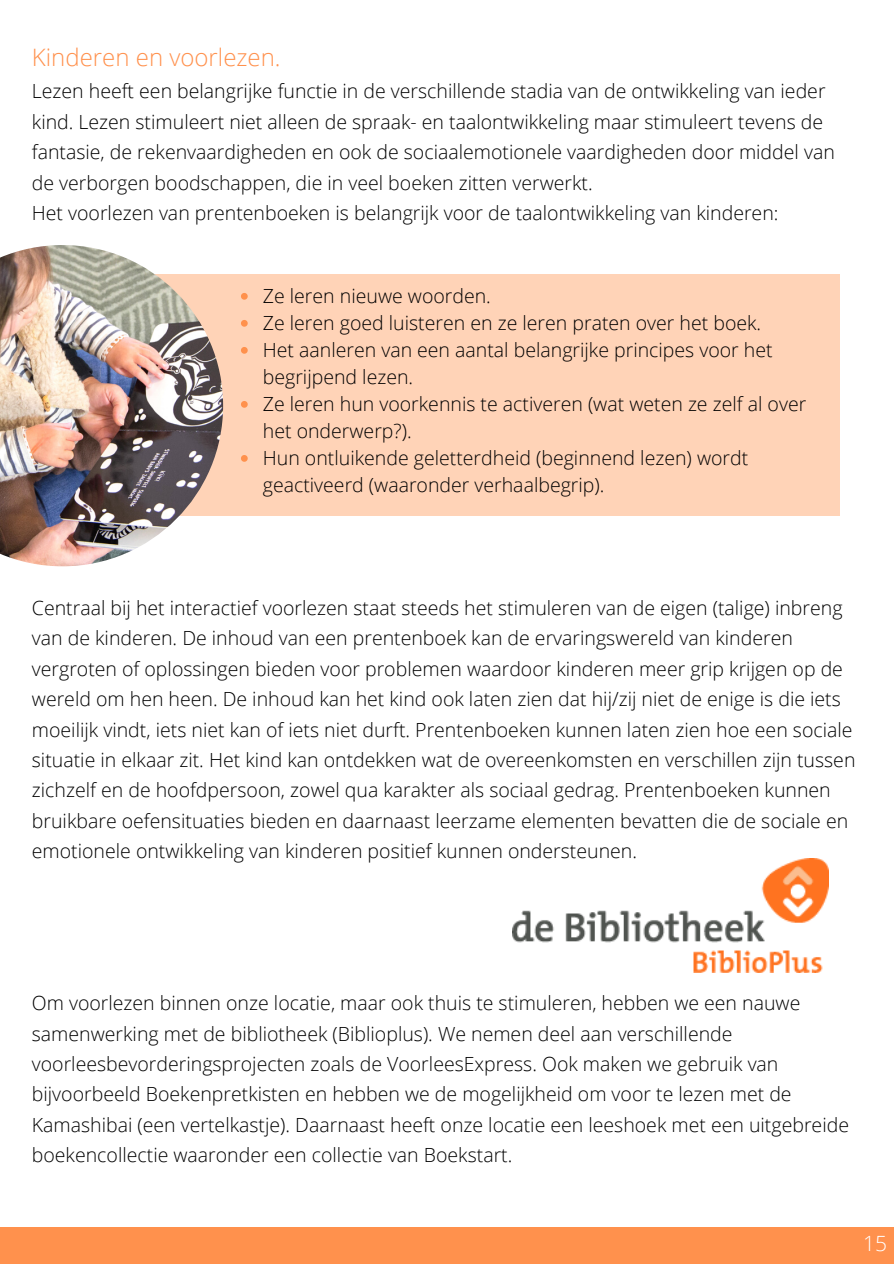
<style>
.page{position:relative;width:894px;height:1264px;background:#fff}
.page>*{position:absolute;margin:0;border:0;box-sizing:border-box;transform-origin:0 0}
.t1{font:300 24px "Open Sans";color:#ff914d}
.t2{font:300 21px "Open Sans";color:#fff}
.t3{font:300 19.5px/30.3px "Open Sans";color:#000}
</style>
<div class="page">
<div style="left:0;top:1227px;width:893px;height:36px;background:#ff914d"></div>
<div style="left:89px;top:274px;width:750px;height:241px;background:#ffd3b7"></div>
<img style="left:512px;top:858px;width:315px;height:114px">
<svg style="left:241px;top:293px;width:7px;height:7px"></svg>
<svg style="left:241px;top:320px;width:7px;height:7px"></svg>
<svg style="left:241px;top:347px;width:7px;height:7px"></svg>
<svg style="left:241px;top:401px;width:7px;height:7px"></svg>
<svg style="left:241px;top:455px;width:7px;height:7px"></svg>
<img style="left:0;top:245px;width:223px;height:321px">
<p class="t1" style="left:32px;top:40px;width:250px">Kinderen en voorlezen.</p>
<p class="t3" style="left:32px;top:76px;width:804px">Lezen heeft een belangrijke functie in de verschillende stadia van de ontwikkeling van ieder kind. Lezen stimuleert niet alleen de spraak- en taalontwikkeling maar stimuleert tevens de fantasie, de rekenvaardigheden en ook de sociaalemotionele vaardigheden door middel van de verborgen boodschappen, die in veel boeken zitten verwerkt.<br>Het voorlezen van prentenboeken is belangrijk voor de taalontwikkeling van kinderen:</p>
<p class="t3" style="left:263px;top:282px;width:544px;line-height:27px">Ze leren nieuwe woorden.<br>Ze leren goed luisteren en ze leren praten over het boek.<br>Het aanleren van een aantal belangrijke principes voor het begrijpend lezen.<br>Ze leren hun voorkennis te activeren (wat weten ze zelf al over het onderwerp?).<br>Hun ontluikende geletterdheid (beginnend lezen) wordt geactiveerd (waaronder verhaalbegrip).</p>
<p class="t3" style="left:32px;top:592px;width:824px">Centraal bij het interactief voorlezen staat steeds het stimuleren van de eigen (talige) inbreng van de kinderen. De inhoud van een prentenboek kan de ervaringswereld van kinderen vergroten of oplossingen bieden voor problemen waardoor kinderen meer grip krijgen op de wereld om hen heen. De inhoud kan het kind ook laten zien dat hij/zij niet de enige is die iets moeilijk vindt, iets niet kan of iets niet durft. Prentenboeken kunnen laten zien hoe een sociale situatie in elkaar zit. Het kind kan ontdekken wat de overeenkomsten en verschillen zijn tussen zichzelf en de hoofdpersoon, zowel qua karakter als sociaal gedrag. Prentenboeken kunnen bruikbare oefensituaties bieden en daarnaast leerzame elementen bevatten die de sociale en emotionele ontwikkeling van kinderen positief kunnen ondersteunen.</p>
<p class="t3" style="left:32px;top:987px;width:818px">Om voorlezen binnen onze locatie, maar ook thuis te stimuleren, hebben we een nauwe samenwerking met de bibliotheek (Biblioplus). We nemen deel aan verschillende voorleesbevorderingsprojecten zoals de VoorleesExpress. Ook maken we gebruik van bijvoorbeeld Boekenpretkisten en hebben we de mogelijkheid om voor te lezen met de Kamashibai (een vertelkastje). Daarnaast heeft onze locatie een leeshoek met een uitgebreide boekencollectie waaronder een collectie van Boekstart.</p>
<p class="t2" style="left:862px;top:1228px;width:25px">15</p>
</div>
